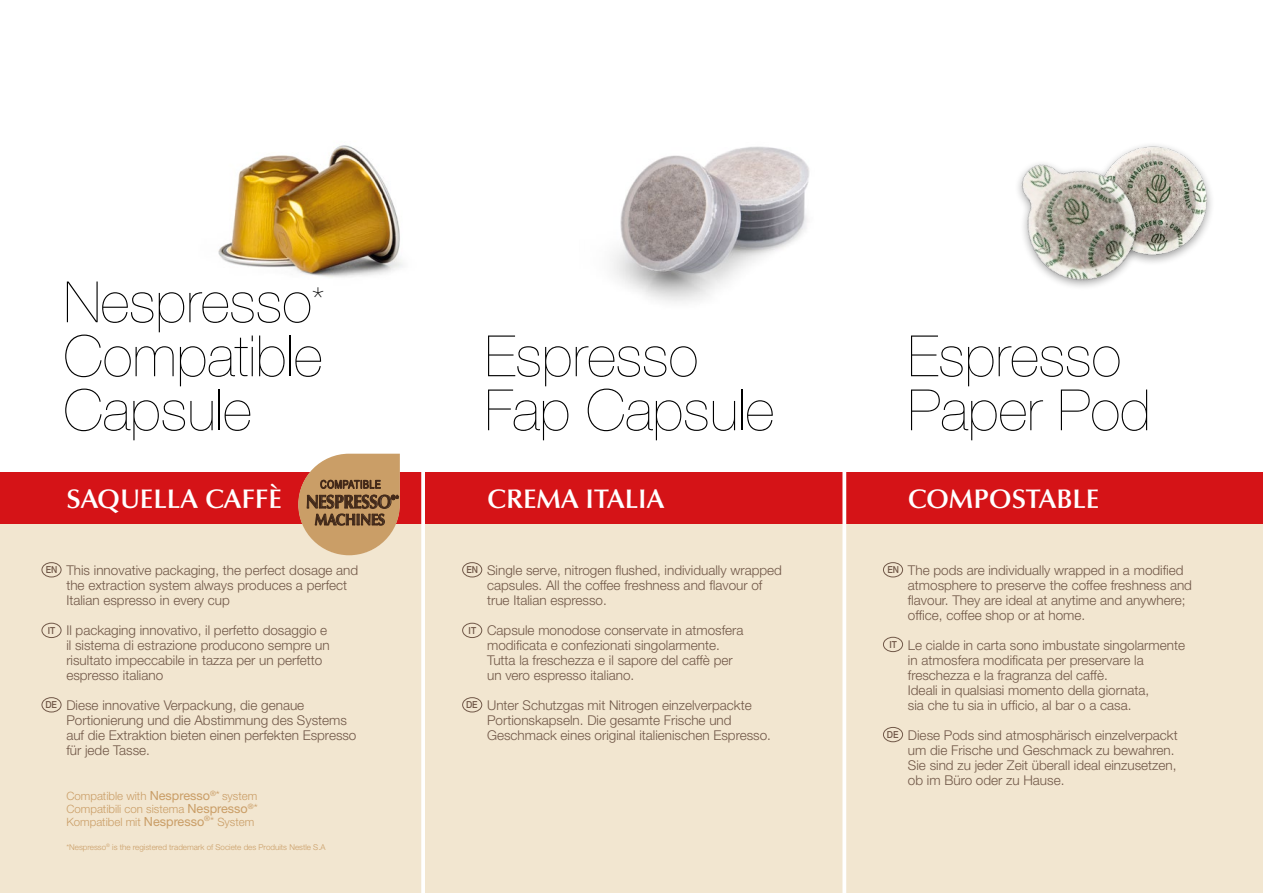
<style>
.page{position:relative;width:1263px;height:893px;background:#fff}
.page>*{position:absolute;margin:0;border:0;box-sizing:border-box;transform-origin:0 0}
.t1{font:200 57px/54px "Helvetica Neue LT";color:#000}
.t2{font:600 27px "Optima";color:#fff}
.t3{font:700 18.75px "Optima";letter-spacing:-.015em;color:#432918;scale:.89 1}
.t4{font:700 15.9px "Optima";letter-spacing:-.015em;color:#432918;scale:.89 1}
.t5{font:300 13.5px/15px "Helvetica Neue LT";color:#715848}
.t6{font:300 11.55px/12.8px "Helvetica Neue LT";color:#ca9e67;text-align:justify}
.t7{font:500 9.75px "Helvetica Neue";letter-spacing:-.015em;color:#715848;scale:.89 1}
.t8{font:300 8.1px "Helvetica Neue LT";color:#ca9e67}
.s1{font-weight:400;font-size:12.6px}
</style>
<div class="page">
<img style="left:612px;top:146px;width:198px;height:156px">
<img style="left:1190px;top:158px;width:22px;height:91px">
<img style="left:1018px;top:145px;width:172px;height:142px">
<img style="left:218px;top:145px;width:185px;height:133px">
<div style="left:0;top:472px;width:1263px;height:421px;background:#f2e6d0"></div>
<div style="left:0;top:472px;width:1263px;height:51px;background:#d51317"></div>
<svg style="left:298px;top:454px;width:102px;height:101px"></svg>
<div style="left:42px;top:623px;width:19px;height:15px;border:1px solid #715848;border-radius:50%"></div>
<div style="left:462px;top:623px;width:20px;height:15px;border:1px solid #715848;border-radius:50%"></div>
<div style="left:883px;top:637px;width:20px;height:15px;border:1px solid #715848;border-radius:50%"></div>
<div style="left:42px;top:697px;width:19px;height:15px;border:1px solid #715848;border-radius:50%"></div>
<div style="left:462px;top:697px;width:20px;height:15px;border:1px solid #715848;border-radius:50%"></div>
<div style="left:883px;top:727px;width:20px;height:15px;border:1px solid #715848;border-radius:50%"></div>
<div style="left:42px;top:562px;width:19px;height:15px;border:1px solid #715848;border-radius:50%"></div>
<div style="left:462px;top:562px;width:20px;height:15px;border:1px solid #715848;border-radius:50%"></div>
<div style="left:883px;top:562px;width:20px;height:15px;border:1px solid #715848;border-radius:50%"></div>
<hr style="left:421px;top:468px;width:4px;height:425px;background:#fff">
<svg style="left:842px;top:472px;width:4px;height:421px;background:#fcf8f6"></svg>
<h1 class="t1" style="left:64px;top:275px;width:262px;text-align:justify">Nespresso<sup>* </sup>Compatible Capsule</h1>
<h1 class="t1" style="left:485px;top:329px;width:291px">Espresso<br>Fap Capsule</h1>
<h1 class="t1" style="left:908px;top:329px;width:244px">Espresso<br>Paper Pod</h1>
<h2 class="t2" style="left:66px;top:483px;width:217px">SAQUELLA CAFFÈ</h2>
<h3 class="t3" style="left:306px;top:491px;width:98px">NESPRESSO</h3>
<p class="t4" style="left:315px;top:510px;width:80px">MACHINES</p>
<h2 class="t2" style="left:487px;top:483px;width:179px">CREMA ITALIA</h2>
<h2 class="t2" style="left:908px;top:483px;width:193px">COMPOSTABLE</h2>
<p class="t5" style="left:487px;top:562px;width:296px">Single serve, nitrogen flushed, individually wrapped capsules. All the coffee freshness and flavour of true Italian espresso.</p>
<p class="t5" style="left:487px;top:622px;width:258px">Capsule monodose conservate in atmosfera modificata e confezionati singolarmente.<br>Tutta la freschezza e il sapore del caffè per un vero espresso italiano.</p>
<p class="t5" style="left:487px;top:697px;width:285px">Unter Schutzgas mit Nitrogen einzelverpackte<br>Portionskapseln. Die gesamte Frische und<br>Geschmack eines original italienischen Espresso.</p>
<p class="t5" style="left:66px;top:562px;width:293px">This innovative packaging, the perfect dosage and the extraction system always produces a perfect<br>Italian espresso in every cup</p>
<p class="t5" style="left:66px;top:622px;width:265px">Il packaging innovativo, il perfetto dosaggio e il sistema di estrazione producono sempre un risultato impeccabile in tazza per un perfetto espresso italiano</p>
<p class="t5" style="left:66px;top:697px;width:292px">Diese innovative Verpackung, die genaue Portionierung und die Abstimmung des Systems auf die Extraktion bieten einen perfekten Espresso für jede Tasse.</p>
<p class="t7" style="left:46px;top:564px;width:14px">EN</p>
<p class="t7" style="left:466px;top:564px;width:14px">EN</p>
<p class="t7" style="left:887px;top:564px;width:14px">EN</p>
<p class="t7" style="left:48px;top:624px;width:10px">IT</p>
<p class="t7" style="left:468px;top:624px;width:10px">IT</p>
<p class="t7" style="left:889px;top:638px;width:10px">IT</p>
<p class="t7" style="left:45px;top:699px;width:14px">DE</p>
<p class="t7" style="left:466px;top:699px;width:14px">DE</p>
<p class="t7" style="left:887px;top:729px;width:14px">DE</p>
<p class="t6" style="left:66px;top:789px;width:193px">Compatible with <span class="s1">Nespresso</span><sup>®</sup>* system Compatibili con sistema <span class="s1">Nespresso</span><sup>®</sup>* Kompatibel mit <span class="s1">Nespresso</span><sup>®</sup>* System</p>
<p class="t8" style="left:66px;top:842px;width:261px">*Nespresso<sup>®</sup> is the registered trademark of Societe des Produits Nestle S.A</p>
<p class="t5" style="left:908px;top:562px;width:286px">The pods are individually wrapped in a modified atmosphere to preserve the coffee freshness and flavour. They are ideal at anytime and anywhere; office, coffee shop or at home.</p>
<p class="t5" style="left:908px;top:637px;width:279px">Le cialde in carta sono imbustate singolarmente in atmosfera modificata per preservare la freschezza e la fragranza del caffè.<br>Ideali in qualsiasi momento della giornata,<br>sia che tu sia in ufficio, al bar o a casa.</p>
<p class="t5" style="left:908px;top:727px;width:271px">Diese Pods sind atmosphärisch einzelverpackt um die Frische und Geschmack zu bewahren.<br>Sie sind zu jeder Zeit überall ideal einzusetzen, ob im Büro oder zu Hause.</p>
</div>
